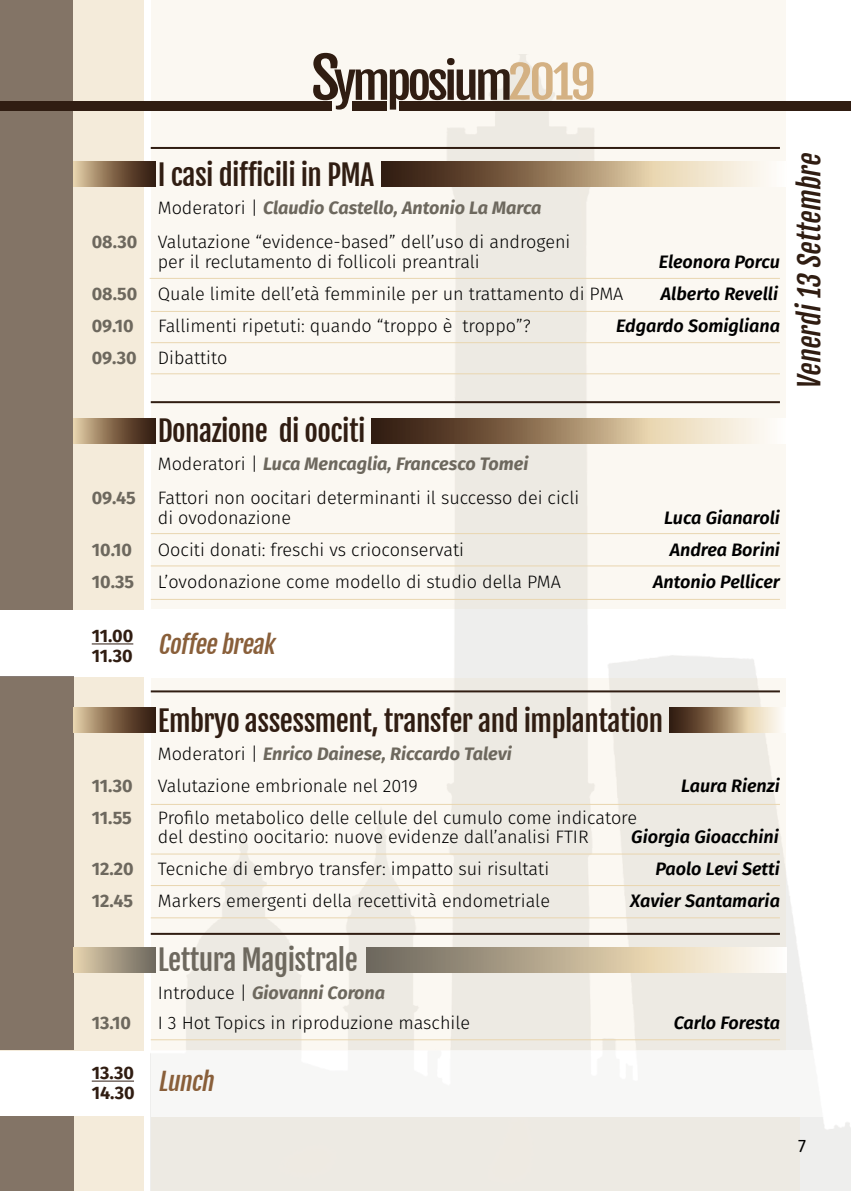
<style>
.page{position:relative;width:851px;height:1191px;background:#fff}
.page>*{position:absolute;margin:0;border:0;box-sizing:border-box;transform-origin:0 0}
.t1{font:28px "Fjalla One";letter-spacing:-.02em;color:#301d12;scale:1.04 1}
.t2{font:italic 28px "Fjalla One";color:#301d12}
.t3{font:28px "Fjalla One";letter-spacing:-.02em;color:#6d685e;scale:1.04 1}
.t4{font:italic 24px "Fjalla One";color:#895f3a;scale:1.04 1}
.t5{font:300 18px/34px "Fira Sans";color:#000}
.t6{font:italic 600 18px "Fira Sans";color:#000}
.t7{font:italic 700 18px "Fira Sans";color:#6d685e}
.t8{font:700 18px "Fira Sans";color:#6d685e}
.t9{font:700 18px/20px "Fira Sans";color:#301d12}
.t10{font:18px "Fira Sans";color:#000}
.s1{font-weight:700;font-style:italic;color:#6d685e}
.s2{font-weight:700;color:#6d685e}
.s3{font-weight:300;font-style:normal;color:#000}
</style>
<div class="page">
<img style="left:454px;top:101px;width:396px;height:1090px">
<div style="left:151px;top:0;width:635px;height:609px;background:linear-gradient(to right,#f9f6f0,#f7f4ee)"></div>
<svg style="left:151px;top:678px;width:635px;height:372px;fill:#edeae3"></svg>
<div style="left:151px;top:1117px;width:648px;height:74px;background:#edeae3"></div>
<div style="left:151px;top:1050px;width:699px;height:67px;background:#f7f7f6"></div>
<div style="left:0;top:0;width:144px;height:609px;background:#f4ebda"></div>
<div style="left:0;top:0;width:72px;height:609px;background:#837466"></div>
<div style="left:0;top:677px;width:144px;height:373px;background:#f4ebda"></div>
<div style="left:0;top:1115px;width:144px;height:76px;background:#f4ebda"></div>
<div style="left:0;top:676px;width:73px;height:373px;background:#837466"></div>
<div style="left:0;top:1116px;width:73px;height:75px;background:#837466"></div>
<hr style="left:150px;top:278px;width:629px;height:1px;background:#e9d6b0">
<hr style="left:151px;top:311px;width:628px;height:1px;background:#e9d6b0">
<hr style="left:151px;top:342px;width:628px;height:1px;background:#e9d6b0">
<hr style="left:151px;top:373px;width:628px;height:1px;background:#e9d6b0">
<hr style="left:151px;top:533px;width:628px;height:1px;background:#e9d6b0">
<hr style="left:151px;top:565px;width:628px;height:1px;background:#e9d6b0">
<hr style="left:151px;top:599px;width:628px;height:1px;background:#e9d6b0">
<hr style="left:151px;top:804px;width:628px;height:1px;background:#e9d6b0">
<hr style="left:151px;top:917px;width:628px;height:1px;background:#e9d6b0">
<hr style="left:151px;top:1039px;width:628px;height:1px;background:#e9d6b0">
<hr style="left:151px;top:885px;width:628px;height:1px;background:#e9d6b0">
<hr style="left:151px;top:853px;width:628px;height:1px;background:#e9d6b0">
<hr style="left:151px;top:147px;width:628px;height:2px;background:#301d12">
<svg style="left:381px;top:162px;width:405px;height:25px"></svg>
<svg style="left:372px;top:418px;width:413px;height:26px"></svg>
<svg style="left:669px;top:707px;width:116px;height:25px"></svg>
<svg style="left:73px;top:162px;width:82px;height:25px"></svg>
<svg style="left:73px;top:418px;width:82px;height:26px"></svg>
<svg style="left:73px;top:707px;width:82px;height:25px"></svg>
<div style="left:367px;top:947px;width:419px;height:25px;background:linear-gradient(to right,#726753,#ffffed)"></div>
<div style="left:73px;top:947px;width:82px;height:25px;background:linear-gradient(to right,#e7d4af,#6e685e)"></div>
<div style="left:0;top:102px;width:332px;height:9px;background:#301d12"></div>
<div style="left:399px;top:102px;width:451px;height:9px;background:#301d12"></div>
<div style="left:352px;top:102px;width:34px;height:9px;background:#301d12"></div>
<svg style="left:313px;top:53px;width:280px;height:57px"></svg>
<hr style="left:151px;top:401px;width:628px;height:2px;background:#301d12">
<hr style="left:151px;top:690px;width:628px;height:2px;background:#301d12">
<hr style="left:151px;top:933px;width:628px;height:2px;background:#301d12">
<hr style="left:92px;top:643px;width:41px;height:1px;background:#301d12">
<hr style="left:92px;top:1080px;width:42px;height:1px;background:#301d12">
<h1 class="t1" style="left:158px;top:158px;width:210px">I casi difficili in PMA</h1>
<p class="t5" style="left:92px;top:191px;width:480px;text-indent:66px">Moderatori | <span class="s1">Claudio Castello, Antonio La Marca<br></span><span class="s2">08.30</span> Valutazione “evidence-based” dell’uso di androgeni</p>
<p class="t5" style="left:158px;top:245px;width:323px">per il reclutamento di follicoli preantrali</p>
<p class="t6" style="left:658px;top:247px;width:122px">Eleonora Porcu</p>
<p class="t5" style="left:92px;top:277px;width:533px"><span class="s2">08.50</span> Quale limite dell’età femminile per un trattamento di PMA</p>
<p class="t6" style="left:660px;top:279px;width:119px">Alberto Revelli</p>
<p class="t8" style="left:92px;top:310px;width:43px">09.10</p>
<p class="t5" style="left:158px;top:309px;width:374px">Fallimenti ripetuti: quando “troppo è troppo”?</p>
<p class="t6" style="left:616px;top:311px;width:165px">Edgardo Somigliana</p>
<p class="t5" style="left:92px;top:341px;width:137px"><span class="s2">09.30</span> Dibattito</p>
<h1 class="t1" style="left:158px;top:414px;width:201px">Donazione di oociti</h1>
<p class="t5" style="left:92px;top:447px;width:489px;text-indent:66px">Moderatori | <span class="s1">Luca Mencaglia, Francesco Tomei<br></span><span class="s2">09.45</span> Fattori non oocitari determinanti il successo dei cicli</p>
<p class="t5" style="left:158px;top:501px;width:135px">di ovodonazione</p>
<p class="t6" style="left:664px;top:503px;width:117px">Luca Gianaroli</p>
<p class="t8" style="left:92px;top:534px;width:42px">10.10</p>
<p class="t5" style="left:158px;top:533px;width:308px">Oociti donati: freschi vs crioconservati</p>
<p class="t6" style="left:669px;top:535px;width:112px">Andrea Borini</p>
<p class="t8" style="left:92px;top:566px;width:44px">10.35</p>
<p class="t5" style="left:158px;top:565px;width:404px">L’ovodonazione come modello di studio della PMA</p>
<p class="t6" style="left:653px;top:567px;width:128px">Antonio Pellicer</p>
<h1 class="t2" style="left:792px;top:390px;width:243px;rotate:-90deg">Venerdi13 Settembre</h1>
<p class="t9" style="left:92px;top:624px;width:43px">11.00</p>
<h2 class="t4" style="left:92px;top:630px;width:182px"><sub>1</sub> <sub>1</sub> <sub>.</sub> <sub>3</sub> <sub>0</sub> Coffee break</h2>
<h1 class="t1" style="left:158px;top:704px;width:487px">Embryo assessment, transfer and implantation</h1>
<p class="t7" style="left:158px;top:738px;width:355px"><span class="s3">Moderatori |</span> Enrico Dainese, Riccardo Talevi</p>
<p class="t8" style="left:92px;top:770px;width:42px">11.30</p>
<p class="t5" style="left:158px;top:769px;width:261px">Valutazione embrionale nel 2019</p>
<p class="t6" style="left:681px;top:771px;width:100px">Laura Rienzi</p>
<p class="t8" style="left:92px;top:802px;width:42px">11.55</p>
<p class="t5" style="left:158px;top:808px;width:480px;line-height:19px">Profilo metabolico delle cellule del cumulo come indicatore del destino oocitario: nuove evidenze dall’analisi FTIR</p>
<p class="t6" style="left:631px;top:822px;width:149px">Giorgia Gioacchini</p>
<p class="t8" style="left:92px;top:853px;width:43px">12.20</p>
<p class="t5" style="left:158px;top:852px;width:393px">Tecniche di embryo transfer: impatto sui risultati</p>
<p class="t6" style="left:655px;top:854px;width:126px">Paolo Levi Setti</p>
<p class="t8" style="left:92px;top:885px;width:43px">12.45</p>
<p class="t5" style="left:158px;top:884px;width:393px">Markers emergenti della recettività endometriale</p>
<p class="t6" style="left:630px;top:886px;width:151px">Xavier Santamaria</p>
<h1 class="t3" style="left:158px;top:943px;width:194px">Lettura Magistrale</h1>
<p class="t7" style="left:158px;top:977px;width:229px"><span class="s3">Introduce |</span> Giovanni Corona</p>
<p class="t8" style="left:92px;top:1007px;width:41px">13.10</p>
<p class="t5" style="left:158px;top:1006px;width:314px">I 3 Hot Topics in riproduzione maschile</p>
<p class="t6" style="left:673px;top:1008px;width:108px">Carlo Foresta</p>
<p class="t9" style="left:92px;top:1061px;width:128px">13.30<br>14.30 <sup>Lunch</sup></p>
<p class="t10" style="left:797px;top:1132px;width:9px">7</p>
</div>
